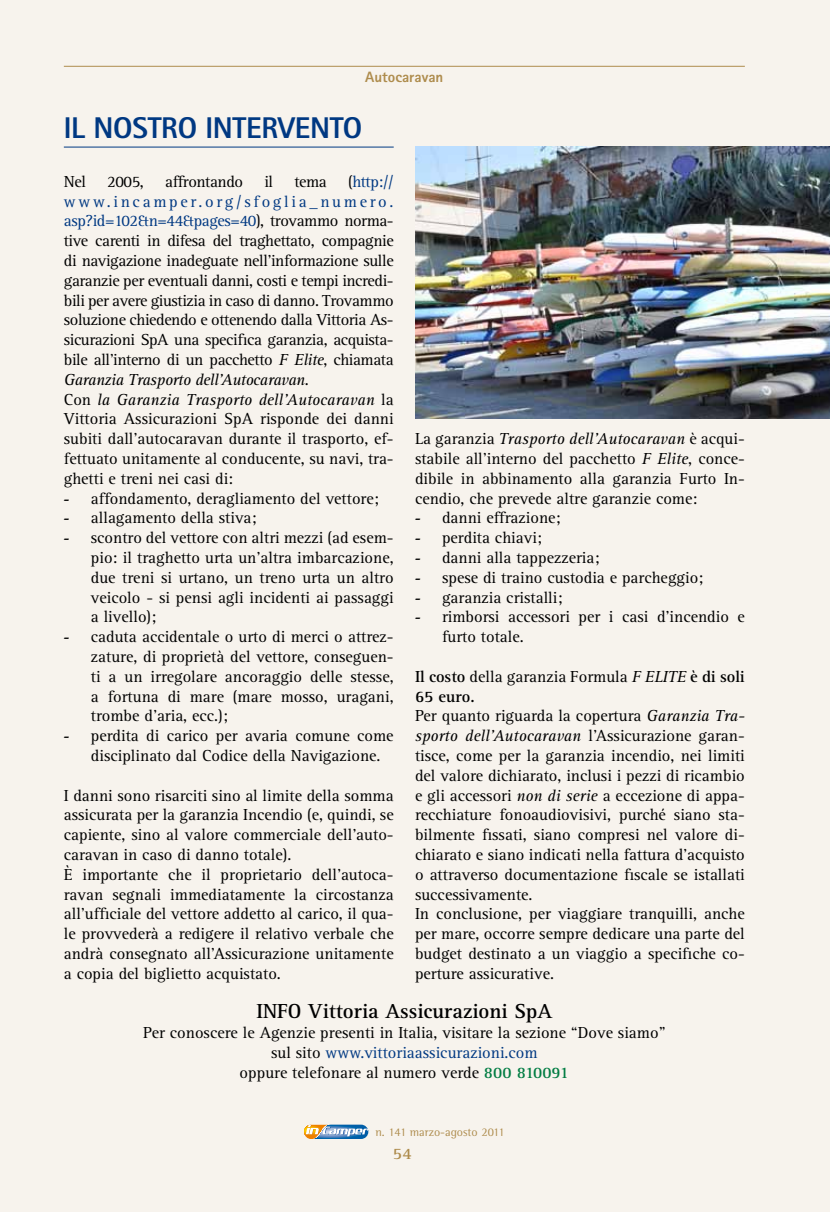
<style>
.page{position:relative;width:830px;height:1212px;background:#fff}
.page>*{position:absolute;margin:0;border:0;box-sizing:border-box;transform-origin:0 0}
.t1{font:800 30px "Rotis Sans Serif";letter-spacing:-.01em;color:#003882}
.t2{font:700 21px "Rotis Serif";color:#000}
.t3{font:16.5px/19.8px "Rotis Serif";color:#000}
.t4{font:16.5px/19.8px "Rotis Serif";letter-spacing:-.025em;color:#000}
.t5{font:700 16.5px "Rotis Serif";color:#ae8c4d}
.t6{font:800 15px "Rotis Sans Serif";color:#ae8c4d}
.t7{font:12px "Rotis Semi Serif";color:#ae8c4d}
.s1{color:#003882}
.s2{font-style:italic}
.s3{font-family:"Book Antiqua"}
.s4{font-weight:700}
.s5{font-weight:700;color:#007c42}
</style>
<div class="page">
<div style="left:0;top:0;width:829px;height:1212px;background:#f7f3ed"></div>
<svg style="left:304px;top:1124px;width:64px;height:15px"></svg>
<hr style="left:64px;top:66px;width:680px;height:1px;background:#ae8c4d">
<hr style="left:64px;top:147px;width:329px;height:1px;background:#003882">
<img style="left:415px;top:147px;width:414px;height:272px">
<p class="t6" style="left:365px;top:68px;width:80px">Autocaravan</p>
<h1 class="t1" style="left:64px;top:109px;width:300px">IL NOSTRO INTERVENTO</h1>
<p class="t3" style="left:64px;top:172px;width:24px">Nel</p>
<p class="t3" style="left:107px;top:172px;width:38px">2005,</p>
<p class="t4" style="left:165px;top:172px;width:79px">affrontando</p>
<p class="t3" style="left:264px;top:172px;width:10px">il</p>
<p class="t3" style="left:294px;top:172px;width:34px">tema</p>
<p class="t4" style="left:64px;top:172px;width:331px;text-indent:284px">(<span class="s1">http:// www.incamper.org/sfoglia_numero. asp?id=102&amp;n=44&amp;pages=40</span>), trovammo norma&shy;tive carenti in difesa del traghettato, compagnie di navigazione inadeguate nell’informazione sulle garanzie per eventuali danni, costi e tempi incredi&shy;bili per avere giustizia in caso di danno. Trovammo soluzione chiedendo e ottenendo dalla Vittoria As&shy;sicurazioni SpA una specifica garanzia, acquista&shy;bile all’interno di un pacchetto <span class="s2">F Elite</span>, chiamata <span class="s2">Garanzia Trasporto dell’Autocaravan</span>.<br>Con <span class="s2">la Garanzia Trasporto dell’Autocaravan</span> la Vittoria Assicurazioni SpA risponde dei danni subiti dall’autocaravan durante il trasporto, ef&shy;fettuato unitamente al conducente, su navi, tra&shy;ghetti e treni nei casi di:</p>
<p class="t3" style="left:64px;top:489px;width:316px"><span class="s3">-</span> affondamento, deragliamento del vettore;</p>
<p class="t3" style="left:64px;top:508px;width:194px"><span class="s3">-</span> allagamento della stiva;</p>
<p class="t3" style="left:91px;top:528px;width:304px;text-align:justify;text-indent:-27px"><span class="s3">-</span> scontro del vettore con altri mezzi (ad esem&shy;pio: il traghetto urta un’altra imbarcazione, due treni si urtano, un treno urta un altro veicolo - si pensi agli incidenti ai passaggi a livello);</p>
<p class="t3" style="left:91px;top:627px;width:304px;text-align:justify;text-indent:-27px"><span class="s3">-</span> caduta accidentale o urto di merci o attrez&shy;zature, di proprietà del vettore, conseguen&shy;ti a un irregolare ancoraggio delle stesse, a fortuna di mare (mare mosso, uragani, trombe d’aria, ecc.);</p>
<p class="t3" style="left:91px;top:726px;width:304px;text-indent:-27px"><span class="s3">-</span> perdita di carico per avaria comune come disciplinato dal Codice della Navigazione.</p>
<p class="t3" style="left:64px;top:786px;width:331px">I danni sono risarciti sino al limite della somma assicurata per la garanzia Incendio (e, quindi, se capiente, sino al valore commerciale dell’auto&shy;caravan in caso di danno totale).<br>È importante che il proprietario dell’autoca&shy;ravan segnali immediatamente la circostanza all’ufficiale del vettore addetto al carico, il qua&shy;le provvederà a redigere il relativo verbale che andrà consegnato all’Assicurazione unitamente a copia del biglietto acquistato.</p>
<p class="t3" style="left:415px;top:429px;width:331px;text-align:justify">La garanzia <span class="s2">Trasporto dell’Autocaravan</span> è acqui&shy;stabile all’interno del pacchetto <span class="s2">F Elite</span>, conce&shy;dibile in abbinamento alla garanzia Furto In&shy;cendio, che prevede altre garanzie come:</p>
<p class="t3" style="left:415px;top:508px;width:147px"><span class="s3">-</span> danni effrazione;</p>
<p class="t3" style="left:415px;top:528px;width:128px"><span class="s3">-</span> perdita chiavi;</p>
<p class="t3" style="left:415px;top:548px;width:186px"><span class="s3">-</span> danni alla tappezzeria;</p>
<p class="t3" style="left:415px;top:568px;width:289px"><span class="s3">-</span> spese di traino custodia e parcheggio;</p>
<p class="t3" style="left:415px;top:588px;width:149px"><span class="s3">-</span> garanzia cristalli;</p>
<p class="t3" style="left:442px;top:607px;width:304px;text-indent:-27px"><span class="s3">-</span> rimborsi accessori per i casi d’incendio e furto totale.</p>
<p class="t3" style="left:415px;top:667px;width:331px"><span class="s4">Il costo</span> della garanzia Formula <span class="s2">F ELITE</span> <span class="s4">è di soli 65 euro.<br></span>Per quanto riguarda la copertura <span class="s2">Garanzia Tra&shy;sporto dell’Autocaravan</span> l’Assicurazione garan&shy;tisce, come per la garanzia incendio, nei limiti del valore dichiarato, inclusi i pezzi di ricambio e gli accessori <span class="s2">non di serie</span> a eccezione di appa&shy;recchiature fonoaudiovisivi, purché siano sta&shy;bilmente fissati, siano compresi nel valore di&shy;chiarato e siano indicati nella fattura d’acquisto o attraverso documentazione fiscale se istallati successivamente.<br>In conclusione, per viaggiare tranquilli, anche per mare, occorre sempre dedicare una parte del budget destinato a un viaggio a specifiche co&shy;perture assicurative.</p>
<p class="t2" style="left:256px;top:999px;width:297px">INFO Vittoria Assicurazioni SpA</p>
<p class="t3" style="left:143px;top:1023px;width:523px;text-align:center">Per conoscere le Agenzie presenti in Italia, visitare la sezione “Dove siamo” sul sito <span class="s1">www.vittoriaassicurazioni.com<br></span>oppure telefonare al numero verde <span class="s5">800 810091</span></p>
<p class="t7" style="left:375px;top:1125px;width:130px">n. 141 marzo-agosto 2011</p>
<p class="t5" style="left:392px;top:1144px;width:20px">54</p>
</div>
